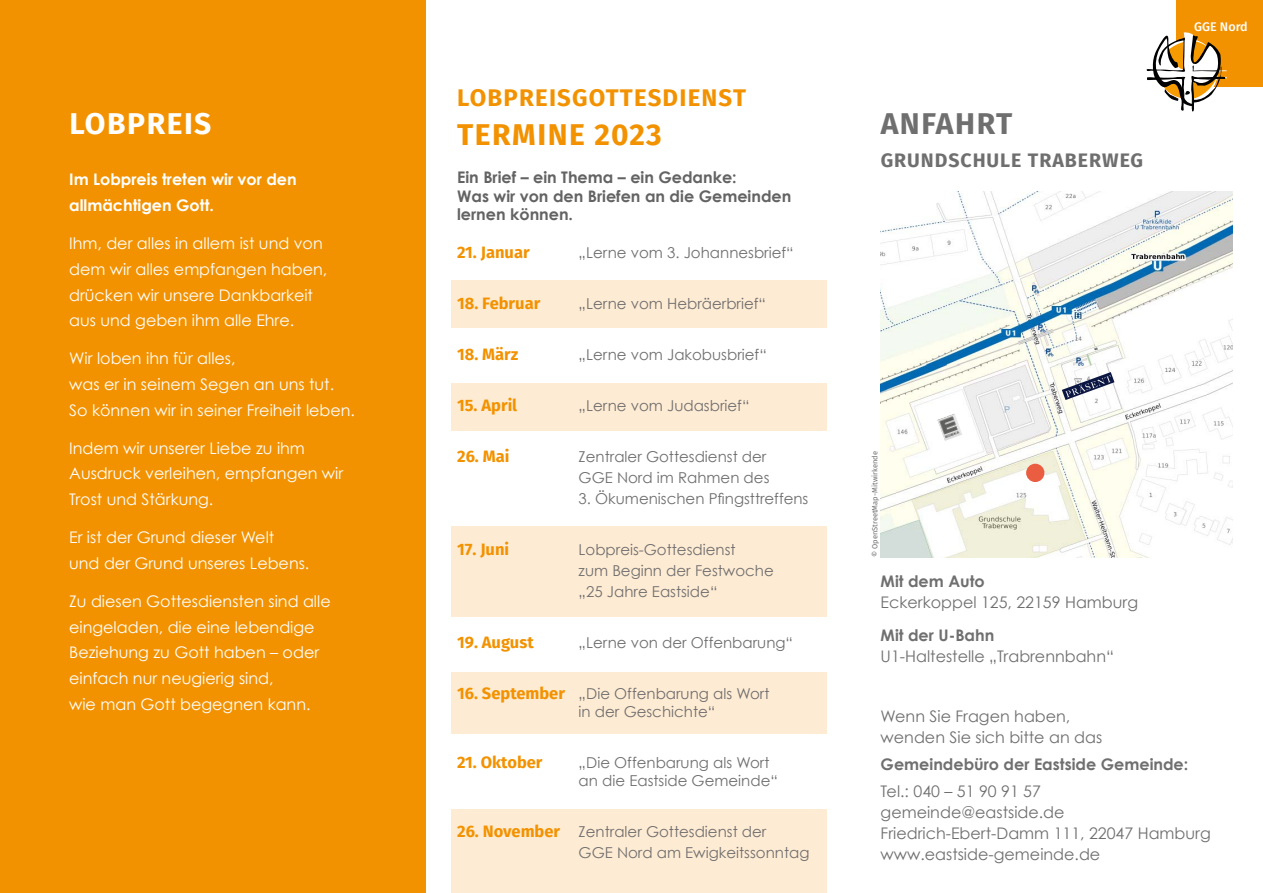
<style>
.page{position:relative;width:1263px;height:893px;background:#fff}
.page>*{position:absolute;margin:0;border:0;box-sizing:border-box;transform-origin:0 0}
.t1{font:700 30px "Fira Sans";letter-spacing:.05em;color:#f39200}
.t2{font:700 30px "Fira Sans";letter-spacing:.05em;color:#fff}
.t3{font:700 30px "Fira Sans";letter-spacing:.05em;color:#706f6f}
.t4{font:700 24px "Fira Sans";letter-spacing:.05em;color:#f39200}
.t5{font:700 19.5px "Fira Sans";letter-spacing:.05em;color:#706f6f}
.t6{font:700 16.5px "Fira Sans";color:#f39200}
.t7{font:15.9px/25.5px "Century Gothic";color:#fff}
.t8{font:15.9px/21px "Century Gothic";color:#706f6f}
.t9{font:700 15.9px/18px "Century Gothic";color:#646363}
.t10{font:700 15.9px "Century Gothic";color:#706f6f}
.t11{font:700 15.9px/25.5px "Century Gothic";color:#fff}
.t12{font:15px/21px "Century Gothic";color:#706f6f}
.t13{font:500 12.45px "Fira Sans";color:#fff}
.t14{font:7.5px "Fira Sans";color:#706f6f}
.s1{font-family:"Fira Sans";font-weight:700;font-size:16.5px;color:#f39200}
</style>
<div class="page">
<div style="left:451px;top:383px;width:375px;height:48px;background:#feebd3"></div>
<div style="left:451px;top:809px;width:375px;height:84px;background:#feebd3"></div>
<div style="left:451px;top:526px;width:375px;height:91px;background:#feebd3"></div>
<div style="left:451px;top:672px;width:375px;height:61px;background:#feebd3"></div>
<div style="left:0;top:0;width:425px;height:893px;background:#f39200"></div>
<img style="left:881px;top:191px;width:352px;height:366px">
<div style="left:1177px;top:0;width:86px;height:86px;background:#f39200"></div>
<svg style="left:1146px;top:32px;width:81px;height:80px"></svg>
<div style="left:1026px;top:464px;width:18px;height:18px;background:#eb5d40;border-radius:50%"></div>
<img style="left:937px;top:413px;width:25px;height:28px">
<svg style="left:1062px;top:372px;width:52px;height:28px"></svg>
<div style="left:451px;top:280px;width:375px;height:48px;background:#feebd3"></div>
<h1 class="t2" style="left:69px;top:99px;width:144px">LOBPREIS</h1>
<p class="t11" style="left:69px;top:167px;width:229px">Im Lobpreis treten wir vor den allmächtigen Gott.</p>
<p class="t7" style="left:69px;top:231px;width:260px">Ihm, der alles in allem ist und von dem wir alles empfangen haben, drücken wir unsere Dankbarkeit aus und geben ihm alle Ehre.</p>
<p class="t7" style="left:69px;top:346px;width:287px">Wir loben ihn für alles,<br>was er in seinem Segen an uns tut.<br>So können wir in seiner Freiheit leben.</p>
<p class="t7" style="left:69px;top:435px;width:276px">Indem wir unserer Liebe zu ihm<br>Ausdruck verleihen, empfangen wir<br>Trost und Stärkung.</p>
<p class="t7" style="left:69px;top:525px;width:242px">Er ist der Grund dieser Welt<br>und der Grund unseres Lebens.</p>
<p class="t7" style="left:69px;top:588px;width:263px">Zu diesen Gottesdiensten sind alle eingeladen, die eine lebendige<br>Beziehung zu Gott haben – oder einfach nur neugierig sind,<br>wie man Gott begegnen kann.</p>
<h2 class="t4" style="left:457px;top:78px;width:290px">LOBPREISGOTTESDIENST</h2>
<h1 class="t1" style="left:457px;top:110px;width:206px">TERMINE 2023</h1>
<p class="t9" style="left:457px;top:168px;width:336px">Ein Brief – ein Thema – ein Gedanke:<br>Was wir von den Briefen an die Gemeinden lernen können.</p>
<p class="t6" style="left:457px;top:239px;width:74px">21. Januar</p>
<p class="t12" style="left:579px;top:242px;width:217px">„Lerne vom 3. Johannesbrief“</p>
<p class="t6" style="left:457px;top:290px;width:85px">18. Februar</p>
<p class="t12" style="left:579px;top:293px;width:189px">„Lerne vom Hebräerbrief“</p>
<p class="t6" style="left:457px;top:341px;width:63px">18. März</p>
<p class="t12" style="left:579px;top:344px;width:190px">„Lerne vom Jakobusbrief“</p>
<p class="t6" style="left:457px;top:392px;width:62px">15. April</p>
<p class="t12" style="left:579px;top:395px;width:172px">„Lerne vom Judasbrief“</p>
<p class="t6" style="left:457px;top:443px;width:54px">26. Mai</p>
<p class="t12" style="left:579px;top:446px;width:192px">Zentraler Gottesdienst der<br>GGE Nord im Rahmen des</p>
<p class="t12" style="left:579px;top:488px;width:231px">3. Ökumenischen Pfingsttreffens</p>
<p class="t6" style="left:457px;top:536px;width:54px">17. Juni</p>
<p class="t12" style="left:579px;top:539px;width:197px">Lobpreis-Gottesdienst<br>zum Beginn der Festwoche „25 Jahre Eastside“</p>
<p class="t6" style="left:457px;top:629px;width:78px">19. August</p>
<p class="t12" style="left:579px;top:632px;width:216px">„Lerne von der Offenbarung“</p>
<p class="t12" style="left:579px;top:685px;width:192px;line-height:18px;text-indent:-122px"><span class="s1">16. September</span> „Die Offenbarung als Wort in der Geschichte“</p>
<p class="t6" style="left:457px;top:749px;width:87px">21. Oktober</p>
<p class="t12" style="left:579px;top:754px;width:201px;line-height:18px">„Die Offenbarung als Wort an die Eastside Gemeinde“</p>
<p class="t12" style="left:579px;top:821px;width:232px;text-indent:-122px"><span class="s1">26. November</span> Zentraler Gottesdienst der<br>GGE Nord am Ewigkeitssonntag</p>
<h1 class="t3" style="left:881px;top:99px;width:133px">ANFAHRT</h1>
<p class="t5" style="left:881px;top:144px;width:264px">GRUNDSCHULE TRABERWEG</p>
<p class="t13" style="left:1194px;top:16px;width:55px">GGE Nord</p>
<p class="t14" style="left:869px;top:557px;width:107px;rotate:-90deg">© OpenStreetMap-Mitwirkende</p>
<p class="t10" style="left:881px;top:571px;width:106px">Mit dem Auto</p>
<p class="t8" style="left:881px;top:591px;width:259px">Eckerkoppel 125, 22159 Hamburg</p>
<p class="t10" style="left:881px;top:625px;width:115px">Mit der U-Bahn</p>
<p class="t8" style="left:881px;top:645px;width:235px">U1-Haltestelle „Trabrennbahn“</p>
<p class="t8" style="left:881px;top:705px;width:223px">Wenn Sie Fragen haben, wenden Sie sich bitte an das</p>
<p class="t10" style="left:881px;top:754px;width:309px">Gemeindebüro der Eastside Gemeinde:</p>
<p class="t8" style="left:881px;top:780px;width:332px">Tel.: 040 – 51 90 91 57 gemeinde@eastside.de<br>Friedrich-Ebert-Damm 111, 22047 Hamburg www.eastside-gemeinde.de</p>
</div>
